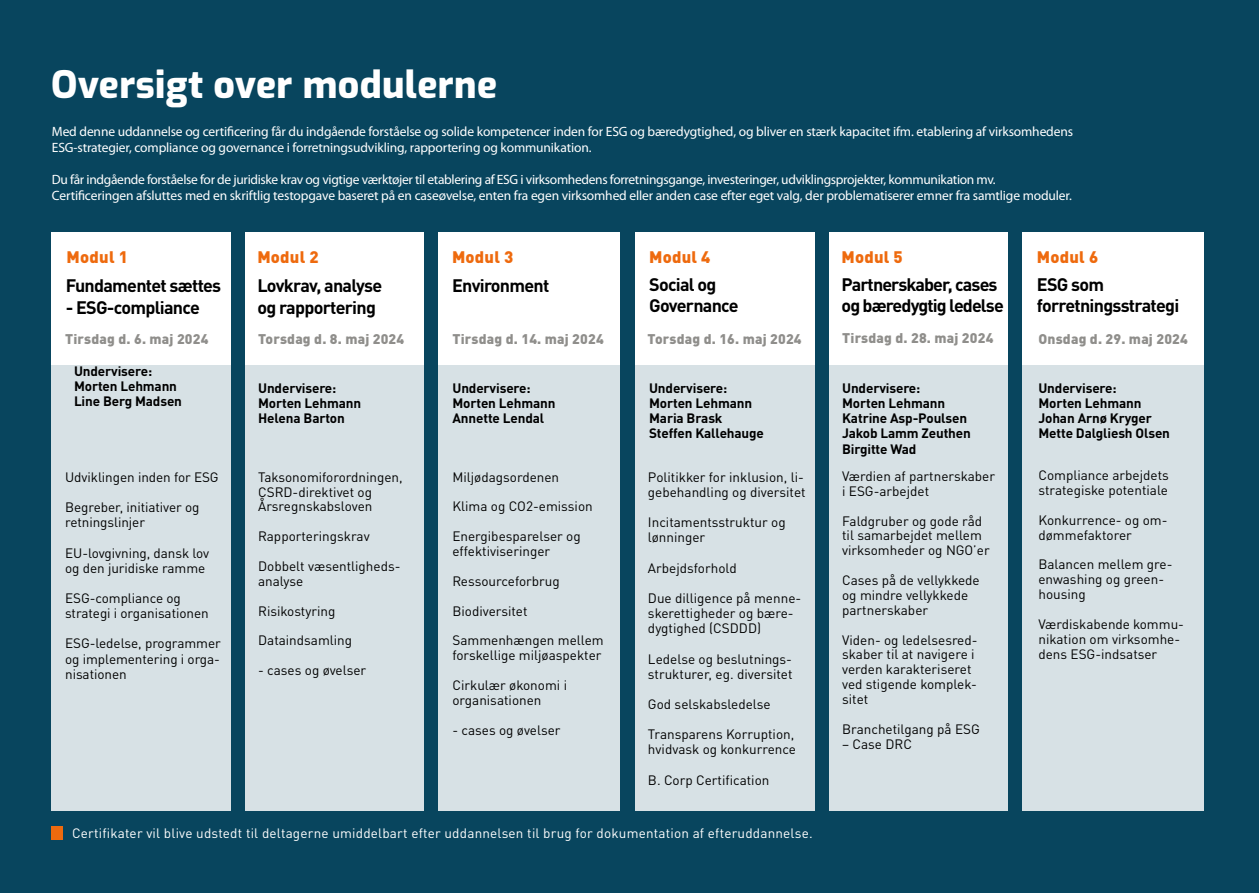
<style>
.page{position:relative;width:1259px;height:893px;background:#08455e}
.page>*{position:absolute;margin:0;border:0;box-sizing:border-box;transform-origin:0 0}
.t1{font:800 37.5px "Exo";letter-spacing:.01em;color:#fff}
.t2{font:700 17.85px/21.5px "DINOT";letter-spacing:-.04em;color:#000}
.t3{font:900 16.5px "DINOT";letter-spacing:.015em;color:#ee6a0e}
.t4{font:900 13.95px "DINOT";letter-spacing:.015em;color:#8f8e8b}
.t5{font:13.5px/14.9px "DINOT";color:#000}
.t6{font:13.5px/16.2px "Myriad Pro";letter-spacing:-.01em;color:#fff}
.t7{font:700 13.5px/15.1px "DINOT";letter-spacing:-.01em;color:#000}
.t8{font:13.5px "DINOT";letter-spacing:.015em;color:#fff}
</style>
<div class="page">
<div style="left:51px;top:233px;width:180px;height:132px;background:#fff"></div>
<div style="left:51px;top:365px;width:180px;height:446px;background:#d7e1e5"></div>
<div style="left:245px;top:233px;width:179px;height:132px;background:#fff"></div>
<div style="left:245px;top:365px;width:179px;height:446px;background:#d7e1e5"></div>
<div style="left:438px;top:233px;width:181px;height:132px;background:#fff"></div>
<div style="left:438px;top:365px;width:181px;height:446px;background:#d7e1e5"></div>
<div style="left:51px;top:826px;width:11px;height:13px;background:#ee6a0e"></div>
<div style="left:635px;top:233px;width:179px;height:132px;background:#fff"></div>
<div style="left:635px;top:365px;width:179px;height:446px;background:#d7e1e5"></div>
<div style="left:829px;top:233px;width:179px;height:132px;background:#fff"></div>
<div style="left:829px;top:365px;width:179px;height:446px;background:#d7e1e5"></div>
<div style="left:1022px;top:233px;width:181px;height:132px;background:#fff"></div>
<div style="left:1022px;top:365px;width:181px;height:446px;background:#d7e1e5"></div>
<h1 class="t1" style="left:51px;top:57px;width:447px">Oversigt over modulerne</h1>
<p class="t6" style="left:52px;top:123px;width:1022px">Med denne uddannelse og certificering får du indgående forståelse og solide kompetencer inden for ESG og bæredygtighed, og bliver en stærk kapacitet ifm. etablering af virksomhedens<br>ESG-strategier, compliance og governance i forretningsudvikling, rapportering og kommunikation.</p>
<p class="t6" style="left:52px;top:171px;width:1021px">Du får indgående forståelse for de juridiske krav og vigtige værktøjer til etablering af ESG i virksomhedens forretningsgange, investeringer, udviklingsprojekter, kommunikation mv.<br>Certificeringen afsluttes med en skriftlig testopgave baseret på en caseøvelse, enten fra egen virksomhed eller anden case efter eget valg, der problematiserer emner fra samtlige moduler.</p>
<p class="t3" style="left:67px;top:246px;width:63px">Modul 1</p>
<p class="t3" style="left:257px;top:246px;width:63px">Modul 2</p>
<p class="t3" style="left:452px;top:246px;width:63px">Modul 3</p>
<h2 class="t2" style="left:66px;top:275px;width:157px">Fundamentet sættes</h2>
<h2 class="t2" style="left:66px;top:296px;width:136px">- ESG-compliance</h2>
<h2 class="t2" style="left:257px;top:275px;width:126px">Lovkrav, analyse og rapportering</h2>
<h2 class="t2" style="left:452px;top:275px;width:99px">Environment</h2>
<p class="t3" style="left:649px;top:246px;width:63px">Modul 4</p>
<p class="t3" style="left:841px;top:246px;width:63px">Modul 5</p>
<p class="t3" style="left:1037px;top:246px;width:63px">Modul 6</p>
<h2 class="t2" style="left:649px;top:273px;width:91px">Social og<br>Governance</h2>
<h2 class="t2" style="left:841px;top:273px;width:164px">Partnerskaber, cases og bæredygtig ledelse</h2>
<h2 class="t2" style="left:1037px;top:273px;width:144px">ESG som forretningsstrategi</h2>
<p class="t4" style="left:65px;top:330px;width:145px">Tirsdag d. 6. maj 2024</p>
<p class="t4" style="left:258px;top:330px;width:148px">Torsdag d. 8. maj 2024</p>
<p class="t4" style="left:452px;top:330px;width:153px">Tirsdag d. 14. maj 2024</p>
<p class="t4" style="left:647px;top:330px;width:155px">Torsdag d. 16. maj 2024</p>
<p class="t4" style="left:842px;top:329px;width:153px">Tirsdag d. 28. maj 2024</p>
<p class="t4" style="left:1038px;top:329px;width:151px">Onsdag d. 29. maj 2024</p>
<p class="t7" style="left:74px;top:363px;width:109px">Undervisere:<br>Morten Lehmann<br>Line Berg Madsen</p>
<p class="t5" style="left:65px;top:469px;width:155px">Udviklingen inden for ESG</p>
<p class="t5" style="left:65px;top:499px;width:136px">Begreber, initiativer og retningslinjer</p>
<p class="t5" style="left:65px;top:545px;width:146px">EU-lovgivning, dansk lov og den juridiske ramme</p>
<p class="t5" style="left:65px;top:590px;width:145px">ESG-compliance og strategi i organisationen</p>
<p class="t5" style="left:65px;top:636px;width:157px;text-align:justify">ESG-ledelse, programmer og implementering i orga&shy;nisationen</p>
<p class="t7" style="left:452px;top:380px;width:105px">Undervisere:<br>Morten Lehmann<br>Annette Lendal</p>
<p class="t7" style="left:842px;top:380px;width:130px">Undervisere:<br>Morten Lehmann<br>Katrine Asp-Poulsen<br>Jakob Lamm Zeuthen<br>Birgitte Wad</p>
<p class="t7" style="left:1038px;top:380px;width:133px">Undervisere:<br>Morten Lehmann<br>Johan Arnø Kryger<br>Mette Dalgliesh Olsen</p>
<p class="t7" style="left:258px;top:380px;width:105px">Undervisere:<br>Morten Lehmann<br>Helena Barton</p>
<p class="t7" style="left:649px;top:380px;width:116px">Undervisere:<br>Morten Lehmann<br>Maria Brask<br>Steffen Kallehauge</p>
<p class="t5" style="left:258px;top:469px;width:146px">Taksonomiforordningen,<br>CSRD-direktivet og<br>Årsregnskabsloven</p>
<p class="t5" style="left:258px;top:529px;width:113px">Rapporteringskrav</p>
<p class="t5" style="left:258px;top:558px;width:144px">Dobbelt væsentligheds&shy;analyse</p>
<p class="t5" style="left:258px;top:603px;width:79px">Risikostyring</p>
<p class="t5" style="left:258px;top:633px;width:96px">Dataindsamling</p>
<p class="t5" style="left:258px;top:663px;width:110px">- cases og øvelser</p>
<p class="t5" style="left:452px;top:469px;width:108px">Miljødagsordenen</p>
<p class="t5" style="left:452px;top:499px;width:142px">Klima og CO2-emission</p>
<p class="t5" style="left:452px;top:529px;width:130px">Energibesparelser og effektiviseringer</p>
<p class="t5" style="left:452px;top:573px;width:109px">Ressourceforbrug</p>
<p class="t5" style="left:452px;top:603px;width:77px">Biodiversitet</p>
<p class="t5" style="left:452px;top:633px;width:153px">Sammenhængen mellem forskellige miljøaspekter</p>
<p class="t5" style="left:452px;top:677px;width:116px">Cirkulær økonomi i organisationen</p>
<p class="t5" style="left:452px;top:722px;width:110px">- cases og øvelser</p>
<p class="t5" style="left:648px;top:469px;width:159px">Politikker for inklusion, li&shy;gebehandling og diversitet</p>
<p class="t5" style="left:648px;top:515px;width:139px">Incitamentsstruktur og lønninger</p>
<p class="t5" style="left:648px;top:560px;width:90px">Arbejdsforhold</p>
<p class="t5" style="left:648px;top:590px;width:155px">Due dilligence på menne&shy;skerettigheder og bære&shy;dygtighed (CSDDD)</p>
<p class="t5" style="left:648px;top:651px;width:146px">Ledelse og beslutnings&shy;strukturer, eg. diversitet</p>
<p class="t5" style="left:648px;top:696px;width:124px">God selskabsledelse</p>
<p class="t5" style="left:648px;top:727px;width:150px">Transparens Korruption, hvidvask og konkurrence</p>
<p class="t5" style="left:648px;top:772px;width:123px">B. Corp Certification</p>
<p class="t5" style="left:842px;top:468px;width:154px">Værdien af partnerskaber i ESG-arbejdet</p>
<p class="t5" style="left:842px;top:513px;width:149px">Faldgruber og gode råd til samarbejdet mellem virksomheder og NGO’er</p>
<p class="t5" style="left:842px;top:572px;width:139px">Cases på de vellykkede og mindre vellykkede partnerskaber</p>
<p class="t5" style="left:842px;top:632px;width:137px">Viden- og ledelsesred&shy;skaber til at navigere i verden karakteriseret ved stigende komplek&shy;sitet</p>
<p class="t5" style="left:842px;top:721px;width:139px">Branchetilgang på ESG</p>
<p class="t5" style="left:842px;top:736px;width:71px">– Case DRC</p>
<p class="t5" style="left:1038px;top:468px;width:132px">Compliance arbejdets strategiske potentiale</p>
<p class="t5" style="left:1038px;top:512px;width:131px">Konkurrence- og om&shy;dømmefaktorer</p>
<p class="t5" style="left:1038px;top:557px;width:136px">Balancen mellem gre&shy;enwashing og green&shy;housing</p>
<p class="t5" style="left:1038px;top:616px;width:147px">Værdiskabende kommu&shy;nikation om virksomhe&shy;dens ESG-indsatser</p>
<p class="t8" style="left:72px;top:824px;width:742px">Certifikater vil blive udstedt til deltagerne umiddelbart efter uddannelsen til brug for dokumentation af efteruddannelse.</p>
</div>
